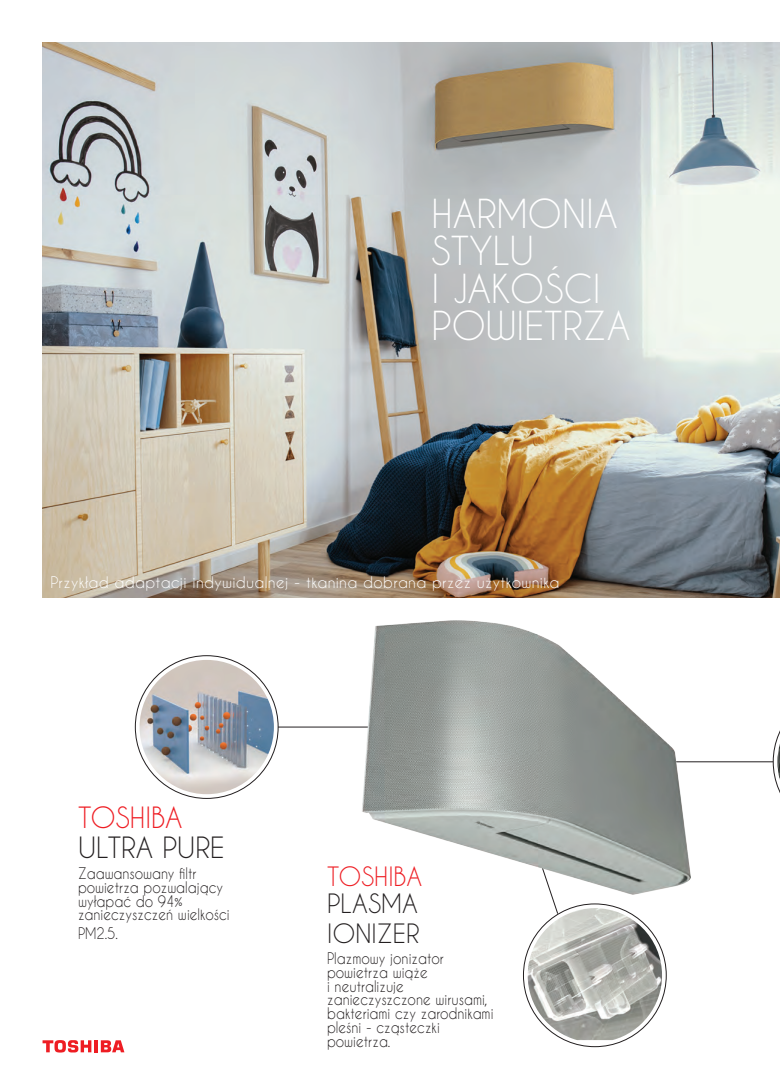
<style>
.page{position:relative;width:780px;height:1088px;background:#fff}
.page>*{position:absolute;margin:0;border:0;box-sizing:border-box;transform-origin:0 0}
.Sigla_prodotto{font:37.5px "Caviar Dreams";color:#fff}
.Sigla_prodotto-2{font:27.5px/30px "Caviar Dreams";color:#231f20}
.Sigla_prodotto-3{font:25px/27.5px "Caviar Dreams";color:#ee1d23}
.Sigla_prodotto-4{font:25px "Caviar Dreams";color:#231f20}
.t1{font:15px/13.8px "Caviar Dreams";color:#231f20;scale:.9 1}
.Sigla_prodotto-5{font:15px "Caviar Dreams";letter-spacing:.02em;color:#fff}
.s1{color:#ee1d23}
.s2{color:#231f20}
</style>
<div class="page">
<img style="left:42px;top:43px;width:738px;height:554px">
<img style="left:527px;top:908px;width:135px;height:132px">
<img style="left:139px;top:660px;width:135px;height:134px;border-radius:67px">
<svg style="left:773px;top:730px;width:7px;height:63px"></svg>
<img style="left:777px;top:743px;width:3px;height:37px">
<hr style="left:658px;top:761px;width:115px;height:1px;background:#231f20">
<svg style="left:541px;top:899px;width:17px;height:15px"></svg>
<img style="left:231px;top:596px;width:515px;height:303px">
<hr style="left:94px;top:1040px;width:4px;height:12px;background:#ee1d23">
<svg style="left:101px;top:1040px;width:23px;height:12px"></svg>
<svg style="left:43px;top:1040px;width:48px;height:13px"></svg>
<p class="Sigla_prodotto" style="left:431px;top:191px;width:188px">HARMONIA</p>
<p class="Sigla_prodotto" style="left:431px;top:229px;width:104px">STYLU</p>
<p class="Sigla_prodotto" style="left:431px;top:266px;width:170px">I JAKOŚCI</p>
<p class="Sigla_prodotto" style="left:431px;top:304px;width:200px">POWIETRZA</p>
<p class="Sigla_prodotto-5" style="left:50px;top:574px;width:510px">Przykład adaptacji indywidualnej - tkanina dobrana przez użytkownika</p>
<p class="Sigla_prodotto-2" style="left:78px;top:802px;width:148px"><span class="s1">TOSHIBA<br></span>ULTRA PURE</p>
<p class="t1" style="left:78px;top:866px;width:170px">Zaawansowany filtr powietrza pozwalający wyłapać do 94% zanieczyszczeń wielkości</p>
<p class="t1" style="left:78px;top:926px;width:46px">PM2.5.</p>
<p class="Sigla_prodotto-3" style="left:327px;top:862px;width:97px">TOSHIBA<br><span class="s2">PLASMA</span></p>
<p class="Sigla_prodotto-4" style="left:327px;top:919px;width:94px">IONIZER</p>
<p class="t1" style="left:327px;top:951px;width:186px">Plazmowy jonizator powietrza wiąże<br>i neutralizuje zanieczyszczone wirusami, bakteriami czy zarodnikami pleśni - cząsteczki powietrza.</p>
</div>
